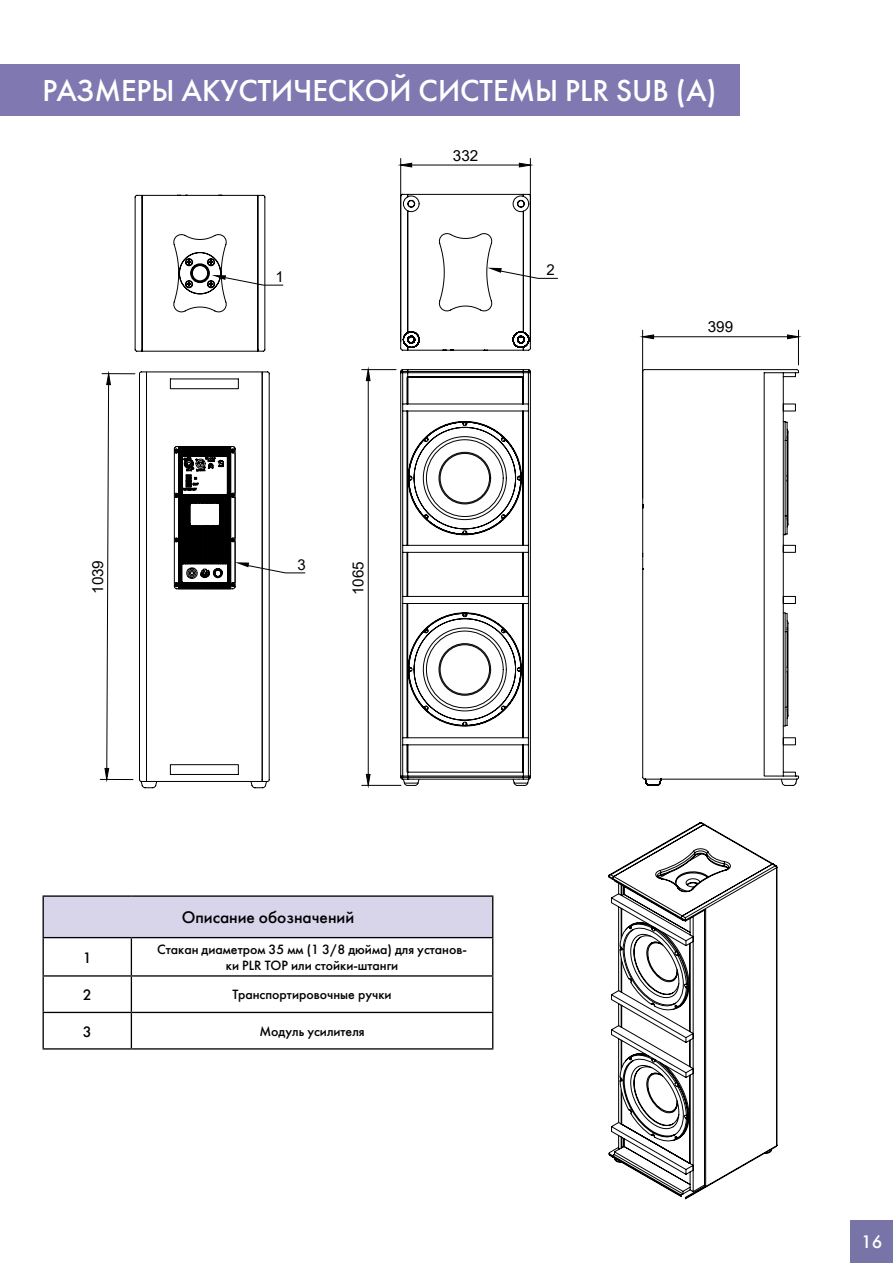
<style>
.page{position:relative;width:893px;height:1263px;background:#fff}
.page>*{position:absolute;margin:0;border:0;box-sizing:border-box;transform-origin:0 0}
.t1{font:30px "Futura Futuris C";color:#fff}
.t2{font:18px "Futura Futuris C";color:#fff}
.t3{font:16.65px "Futura Futuris C";color:#000}
.t4{font:15.3px "Arial";color:#000}
.t5{font:15px "Futura Futuris C";color:#000}
.t6{font:15px "Arial";color:#000}
.t7{font:13.35px/16px "Futura Futuris C";color:#000;text-align:center}
</style>
<div class="page">
<div style="left:850px;top:1220px;width:43px;height:43px;background:#7974a8"></div>
<div style="left:0;top:64px;width:740px;height:51px;background:#8079b1"></div>
<div style="left:43px;top:896px;width:450px;height:41px;background:#d8d5ea"></div>
<hr style="left:43px;top:895px;width:88px;height:2px;background:#000">
<hr style="left:43px;top:897px;width:1px;height:40px;background:#000">
<hr style="left:131px;top:895px;width:362px;height:2px;background:#000">
<hr style="left:492px;top:897px;width:1px;height:40px;background:#000">
<hr style="left:43px;top:937px;width:88px;height:1px;background:#000">
<hr style="left:43px;top:938px;width:1px;height:37px;background:#000">
<hr style="left:131px;top:937px;width:362px;height:1px;background:#000">
<hr style="left:131px;top:938px;width:1px;height:37px;background:#000">
<hr style="left:492px;top:938px;width:1px;height:37px;background:#000">
<hr style="left:43px;top:975px;width:88px;height:1px;background:#000">
<hr style="left:43px;top:976px;width:1px;height:36px;background:#000">
<hr style="left:131px;top:975px;width:362px;height:1px;background:#000">
<hr style="left:131px;top:976px;width:1px;height:36px;background:#000">
<hr style="left:492px;top:976px;width:1px;height:36px;background:#000">
<hr style="left:43px;top:1012px;width:88px;height:1px;background:#000">
<hr style="left:43px;top:1013px;width:1px;height:35px;background:#000">
<hr style="left:131px;top:1012px;width:362px;height:1px;background:#000">
<hr style="left:131px;top:1013px;width:1px;height:35px;background:#000">
<hr style="left:492px;top:1013px;width:1px;height:35px;background:#000">
<hr style="left:43px;top:1048px;width:88px;height:1px;background:#000">
<hr style="left:131px;top:1048px;width:362px;height:1px;background:#000">
<svg style="left:608px;top:822px;width:170px;height:378px"></svg>
<svg style="left:613px;top:920px;width:160px;height:243px"></svg>
<hr style="left:892px;top:64px;width:1px;height:51px;background:#8079b1">
<svg style="left:402px;top:194px;width:397px;height:592px"></svg>
<svg style="left:642px;top:421px;width:156px;height:365px"></svg>
<svg style="left:402px;top:371px;width:242px;height:411px"></svg>
<svg style="left:134px;top:194px;width:268px;height:592px"></svg>
<svg style="left:365px;top:773px;width:6px;height:16px"></svg>
<svg style="left:365px;top:365px;width:6px;height:16px"></svg>
<hr style="left:642px;top:330px;width:1px;height:168px;background:#000">
<hr style="left:798px;top:330px;width:1px;height:35px;background:#000">
<hr style="left:653px;top:336px;width:134px;height:1px;background:#000">
<svg style="left:638px;top:334px;width:16px;height:6px"></svg>
<svg style="left:787px;top:334px;width:15px;height:6px"></svg>
<hr style="left:400px;top:158px;width:1px;height:184px;background:#000">
<hr style="left:530px;top:158px;width:1px;height:184px;background:#000">
<hr style="left:412px;top:165px;width:107px;height:1px;background:#000">
<svg style="left:398px;top:162px;width:15px;height:6px"></svg>
<svg style="left:518px;top:162px;width:16px;height:6px"></svg>
<svg style="left:99px;top:369px;width:37px;height:415px"></svg>
<svg style="left:212px;top:275px;width:72px;height:11px"></svg>
<svg style="left:174px;top:446px;width:132px;height:143px"></svg>
<svg style="left:487px;top:268px;width:72px;height:11px"></svg>
<h1 class="t1" style="left:43px;top:72px;width:676px">РАЗМЕРЫ АКУСТИЧЕСКОЙ СИСТЕМЫ PLR SUB (A)</h1>
<p class="t4" style="left:87px;top:594px;width:36px;rotate:-90deg">9301</p>
<p class="t6" style="left:276px;top:267px;width:10px">1</p>
<p class="t4" style="left:453px;top:145px;width:27px">332</p>
<p class="t6" style="left:546px;top:259px;width:10px">2</p>
<p class="t6" style="left:298px;top:554px;width:10px">3</p>
<p class="t4" style="left:348px;top:595px;width:35px;rotate:-90deg">1065</p>
<p class="t3" style="left:182px;top:907px;width:174px">Описание обозначений</p>
<p class="t5" style="left:83px;top:948px;width:10px">1</p>
<p class="t7" style="left:157px;top:941px;width:311px">Стакан диаметром 35 мм (1 3/8 дюйма) для установ&shy;ки PLR TOP или стойки-штанги</p>
<p class="t5" style="left:83px;top:986px;width:10px">2</p>
<p class="t7" style="left:233px;top:987px;width:161px">Транспортировочные ручки</p>
<p class="t5" style="left:83px;top:1022px;width:10px">3</p>
<p class="t7" style="left:259px;top:1023px;width:107px">Модуль усилителя</p>
<p class="t4" style="left:708px;top:316px;width:27px">399</p>
<h2 class="t2" style="left:861px;top:1231px;width:23px">16</h2>
</div>
